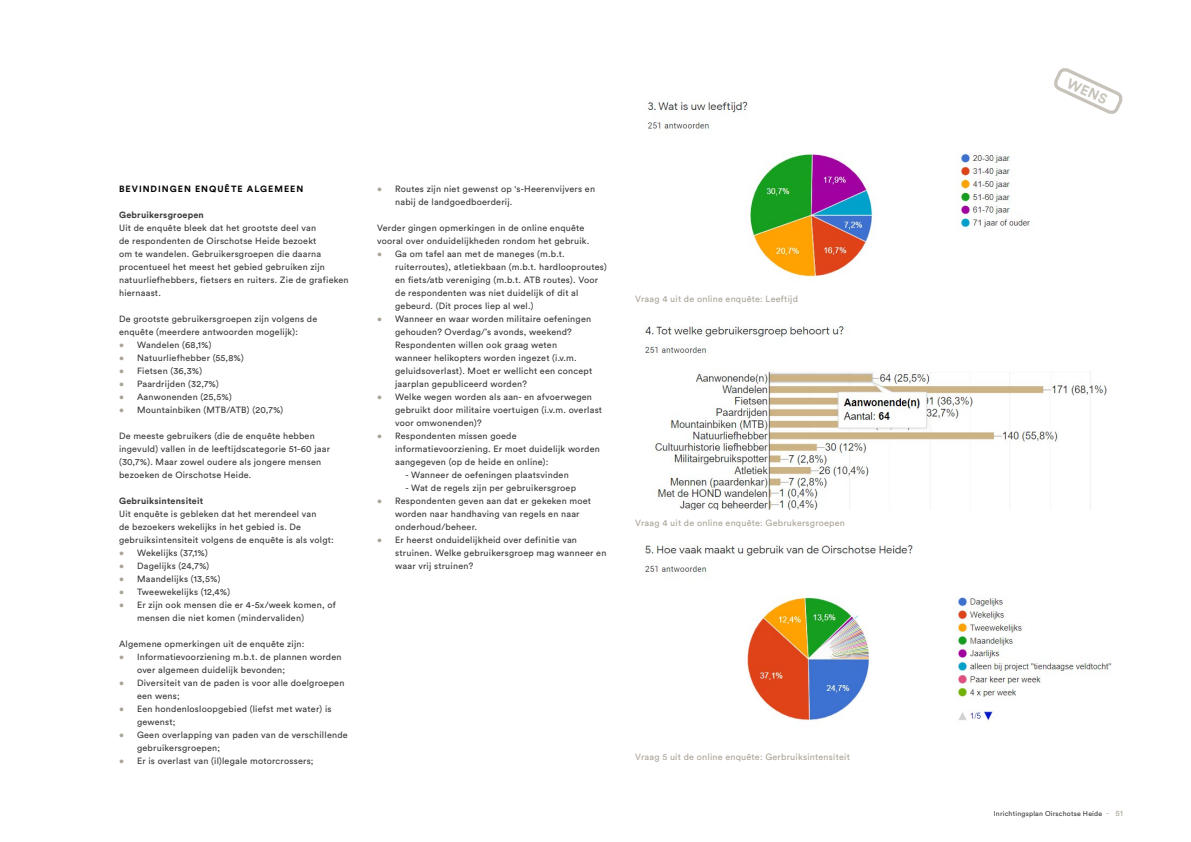
<style>
.page{position:relative;width:1191px;height:842px;background:#fff}
.page>*{position:absolute;margin:0;border:0;box-sizing:border-box;transform-origin:0 0}
.t1{font:700 14px "Circular Std";color:#c7c3ba}
.t2{font:9px/13px "Circular Std";letter-spacing:.025em;color:#383839}
.t3{font:9px "Circular Std";letter-spacing:.025em;color:#aaa497}
.t4{font:700 9px "Circular Std";letter-spacing:.025em;color:#383839}
.t5{font:700 9px "Circular Std";letter-spacing:.11em;color:#000}
.t6{font:7px "Circular Std";letter-spacing:.025em;color:#383839}
.s1{color:#aaa497}
.s2{font-size:8px;color:#aaa497}
</style>
<div class="page">
<img style="left:644px;top:326px;width:463px;height:183px">
<img style="left:644px;top:545px;width:468px;height:177px">
<img style="left:648px;top:101px;width:382px;height:176px">
<svg style="left:1054px;top:68px;width:69px;height:46px"></svg>
<p class="t5" style="left:119px;top:183px;width:186px">BEVINDINGEN ENQUÊTE ALGEMEEN</p>
<p class="t4" style="left:119px;top:209px;width:86px">Gebruikersgroepen</p>
<p class="t2" style="left:119px;top:221px;width:231px">Uit de enquête bleek dat het grootste deel van<br>de respondenten de Oirschotse Heide bezoekt<br>om te wandelen. Gebruikersgroepen die daarna procentueel het meest het gebied gebruiken zijn natuurliefhebbers, fietsers en ruiters. Zie de grafieken hiernaast.</p>
<p class="t2" style="left:119px;top:312px;width:200px">De grootste gebruikersgroepen zijn volgens de enquête (meerdere antwoorden mogelijk):</p>
<p class="t2" style="left:119px;top:338px;width:94px"><span class="s1">•</span> Wandelen (68,1%)</p>
<p class="t2" style="left:119px;top:351px;width:126px"><span class="s1">•</span> Natuurliefhebber (55,8%)</p>
<p class="t2" style="left:119px;top:364px;width:85px"><span class="s1">•</span> Fietsen (36,3%)</p>
<p class="t2" style="left:119px;top:377px;width:101px"><span class="s1">•</span> Paardrijden (32,7%)</p>
<p class="t2" style="left:119px;top:390px;width:114px"><span class="s1">•</span> Aanwonenden (25,5%)</p>
<p class="t2" style="left:119px;top:403px;width:166px"><span class="s1">•</span> Mountainbiken (MTB/ATB) (20,7%)</p>
<p class="t2" style="left:119px;top:429px;width:212px">De meeste gebruikers (die de enquête hebben ingevuld) vallen in de leeftijdscategorie 51-60 jaar (30,7%). Maar zowel oudere als jongere mensen bezoeken de Oirschotse Heide.</p>
<p class="t4" style="left:119px;top:495px;width:86px">Gebruiksintensiteit</p>
<p class="t2" style="left:119px;top:507px;width:216px">Uit enquête is gebleken dat het merendeel van<br>de bezoekers wekelijks in het gebied is. De gebruiksintensiteit volgens de enquête is als volgt:</p>
<p class="t2" style="left:119px;top:546px;width:90px"><span class="s1">•</span> Wekelijks (37,1%)</p>
<p class="t2" style="left:119px;top:559px;width:92px"><span class="s1">•</span> Dagelijks (24,7%)</p>
<p class="t2" style="left:119px;top:572px;width:103px"><span class="s1">•</span> Maandelijks (13,5%)</p>
<p class="t2" style="left:119px;top:585px;width:113px"><span class="s1">•</span> Tweewekelijks (12,4%)</p>
<p class="t2" style="left:137px;top:598px;width:200px;text-indent:-18px"><span class="s1">•</span> Er zijn ook mensen die er 4-5x/week komen, of mensen die niet komen (mindervaliden)</p>
<p class="t2" style="left:119px;top:637px;width:187px">Algemene opmerkingen uit de enquête zijn:</p>
<p class="t2" style="left:137px;top:650px;width:206px;text-indent:-18px"><span class="s1">•</span> Informatievoorziening m.b.t. de plannen worden over algemeen duidelijk bevonden;</p>
<p class="t2" style="left:137px;top:676px;width:209px;text-indent:-18px"><span class="s1">•</span> Diversiteit van de paden is voor alle doelgroepen een wens;</p>
<p class="t2" style="left:137px;top:702px;width:196px;text-indent:-18px"><span class="s1">•</span> Een hondenlosloopgebied (liefst met water) is gewenst;</p>
<p class="t2" style="left:137px;top:728px;width:212px;text-indent:-18px"><span class="s1">•</span> Geen overlapping van paden van de verschillende gebruikersgroepen;</p>
<p class="t2" style="left:119px;top:754px;width:196px"><span class="s1">•</span> Er is overlast van (il)legale motorcrossers;</p>
<p class="t2" style="left:395px;top:182px;width:201px;text-indent:-18px"><span class="s1">•</span> Routes zijn niet gewenst op 's-Heerenvijvers en nabij de landgoedboerderij.</p>
<p class="t2" style="left:377px;top:221px;width:214px">Verder gingen opmerkingen in de online enquête vooral over onduidelijkheden rondom het gebruik.</p>
<p class="t2" style="left:395px;top:247px;width:213px;text-indent:-18px"><span class="s1">•</span> Ga om tafel aan met de maneges (m.b.t. ruiterroutes), atletiekbaan (m.b.t. hardlooproutes) en fiets/atb vereniging (m.b.t. ATB routes). Voor de respondenten was niet duidelijk of dit al gebeurd. (Dit proces liep al wel.)</p>
<p class="t2" style="left:395px;top:312px;width:199px;text-indent:-18px"><span class="s1">•</span> Wanneer en waar worden militaire oefeningen gehouden? Overdag/’s avonds, weekend?<br>Respondenten willen ook graag weten wanneer helikopters worden ingezet (i.v.m. geluidsoverlast). Moet er wellicht een concept jaarplan gepubliceerd worden?</p>
<p class="t2" style="left:395px;top:390px;width:208px;text-indent:-18px"><span class="s1">•</span> Welke wegen worden als aan- en afvoerwegen gebruikt door militaire voertuigen (i.v.m. overlast voor omwonenden)?</p>
<p class="t2" style="left:395px;top:429px;width:206px;text-indent:-18px"><span class="s1">•</span> Respondenten missen goede informatievoorziening. Er moet duidelijk worden aangegeven (op de heide en online):</p>
<p class="t2" style="left:405px;top:468px;width:165px">- Wanneer de oefeningen plaatsvinden</p>
<p class="t2" style="left:405px;top:481px;width:172px">- Wat de regels zijn per gebruikersgroep</p>
<p class="t2" style="left:395px;top:494px;width:197px;text-indent:-18px"><span class="s1">•</span> Respondenten geven aan dat er gekeken moet worden naar handhaving van regels en naar onderhoud/beheer.</p>
<p class="t2" style="left:395px;top:533px;width:213px;text-indent:-18px"><span class="s1">•</span> Er heerst onduidelijkheid over definitie van struinen. Welke gebruikersgroep mag wanneer en waar vrij struinen?</p>
<p class="t3" style="left:635px;top:293px;width:164px">Vraag 4 uit de online enquête: Leeftijd</p>
<p class="t3" style="left:635px;top:518px;width:211px">Vraag 4 uit de online enquête: Gebrukersgroepen</p>
<p class="t3" style="left:635px;top:751px;width:216px">Vraag 5 uit de online enquête: Gerbruiksintensiteit</p>
<h1 class="t1" style="left:1071px;top:74px;width:44px;rotate:25deg">WENS</h1>
<p class="t6" style="left:993px;top:809px;width:131px">Inrichtingsplan Oirschotse Heide <span class="s2">- 51</span></p>
</div>
